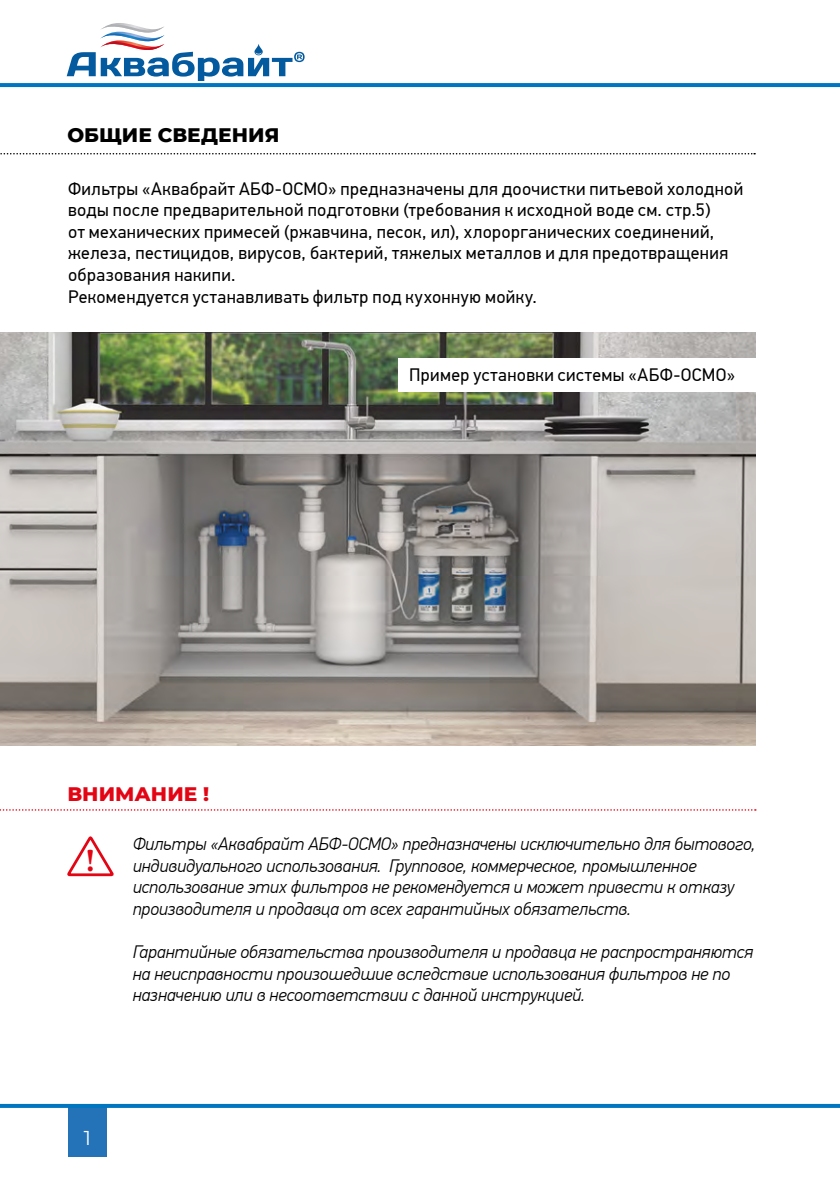
<style>
.page{position:relative;width:840px;height:1191px;background:#fff}
.page>*{position:absolute;margin:0;border:0;box-sizing:border-box;transform-origin:0 0}
.t1{font:700 32px "Minion Pro";color:#e30514}
.t2{font:800 20px "Montserrat";letter-spacing:.005em;color:#000}
.t3{font:800 20px "Montserrat";color:#e30514}
.t4{font:20px "Montserrat";color:#fff}
.t5{font:italic 300 18px/21.6px "PF Din Text Pro";letter-spacing:-.01em;color:#000}
.t6{font:18px/21.6px "PF Din Text Pro";letter-spacing:.02em;color:#000}
</style>
<div class="page">
<svg style="left:67px;top:836px;width:47px;height:41px"></svg>
<svg style="left:0;top:809px;width:755px;height:1px"></svg>
<svg style="left:0;top:153px;width:754px;height:1px"></svg>
<img style="left:0;top:332px;width:755px;height:414px">
<div style="left:397px;top:358px;width:358px;height:33px;background:#fff"></div>
<div style="left:68px;top:1106px;width:39px;height:51px;background:#2472b8"></div>
<svg style="left:67px;top:23px;width:237px;height:58px"></svg>
<svg style="left:0;top:83px;width:839px;height:4px;background:#0478c1"></svg>
<svg style="left:0;top:1104px;width:839px;height:4px;background:#0478c0"></svg>
<p class="t2" style="left:67px;top:120px;width:213px">ОБЩИЕ СВЕДЕНИЯ</p>
<p class="t6" style="left:68px;top:178px;width:676px">Фильтры «Аквабрайт АБФ-ОСМО» предназначены для доочистки питьевой холодной воды после предварительной подготовки (требования к исходной воде см. стр.5)<br>от механических примесей (ржавчина, песок, ил), хлорорганических соединений, железа, пестицидов, вирусов, бактерий, тяжелых металлов и для предотвращения образования накипи.<br>Рекомендуется устанавливать фильтр под кухонную мойку.</p>
<p class="t3" style="left:67px;top:779px;width:143px">ВНИМАНИЕ !</p>
<p class="t6" style="left:409px;top:364px;width:327px">Пример установки системы «АБФ-ОСМО»</p>
<h1 class="t1" style="left:86px;top:838px;width:11px">!</h1>
<p class="t5" style="left:133px;top:833px;width:624px">Фильтры «Аквабрайт АБФ-ОСМО» предназначены исключительно для бытового, индивидуального использования. Групповое, коммерческое, промышленное использование этих фильтров не рекомендуется и может привести к отказу производителя и продавца от всех гарантийных обязательств.</p>
<p class="t5" style="left:133px;top:941px;width:621px">Гарантийные обязательства производителя и продавца не распространяются на неисправности произошедшие вследствие использования фильтров не по назначению или в несоответствии с данной инструкцией.</p>
<p class="t4" style="left:84px;top:1123px;width:9px">1</p>
</div>
